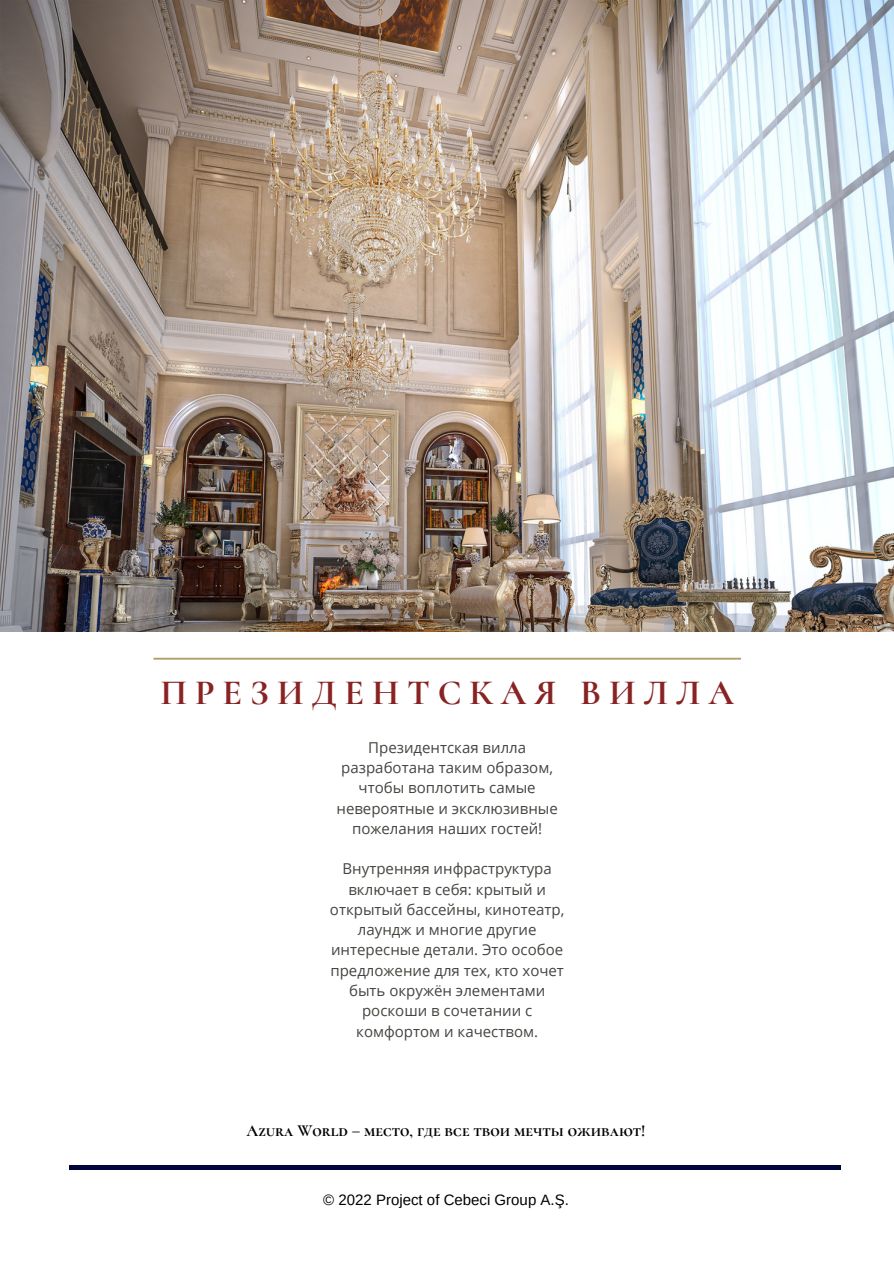
<style>
.page{position:relative;width:894px;height:1264px;background:#fff}
.page>*{position:absolute;margin:0;border:0;box-sizing:border-box;transform-origin:0 0}
.t1{font:700 35.55px "Cormorant SC";letter-spacing:.22em;color:#892323}
.t2{font:700 16.5px "Cormorant SC";color:#000}
.t3{font:15px/20.2px "Open Sans";color:#444440;text-align:center}
.t4{font:15px "Arimo";color:#000}
</style>
<div class="page">
<svg style="left:153px;top:657px;width:587px;height:2px"></svg>
<img style="left:0;top:0;width:893px;height:632px">
<div style="left:69px;top:1165px;width:771px;height:9px;background:#00053c"></div>
<div style="left:22px;top:1169px;width:849px;height:40px;background:#fff"></div>
<h1 class="t1" style="left:160px;top:670px;width:574px">ПРЕЗИДЕНТСКАЯ ВИЛЛА</h1>
<p class="t3" style="left:336px;top:736px;width:223px">Президентская вилла разработана таким образом, чтобы воплотить самые невероятные и эксклюзивные пожелания наших гостей!</p>
<p class="t3" style="left:330px;top:858px;width:236px">Внутренняя инфраструктура включает в себя: крытый и открытый бассейны, кинотеатр, лаундж и многие другие интересные детали. Это особое предложение для тех, кто хочет быть окружён элементами роскоши в сочетании с комфортом и качеством.</p>
<p class="t2" style="left:246px;top:1120px;width:400px">Azura World – место, где все твои мечты оживают!</p>
<p class="t4" style="left:323px;top:1191px;width:247px">© 2022 Project of Cebeci Group A.Ş.</p>
</div>
